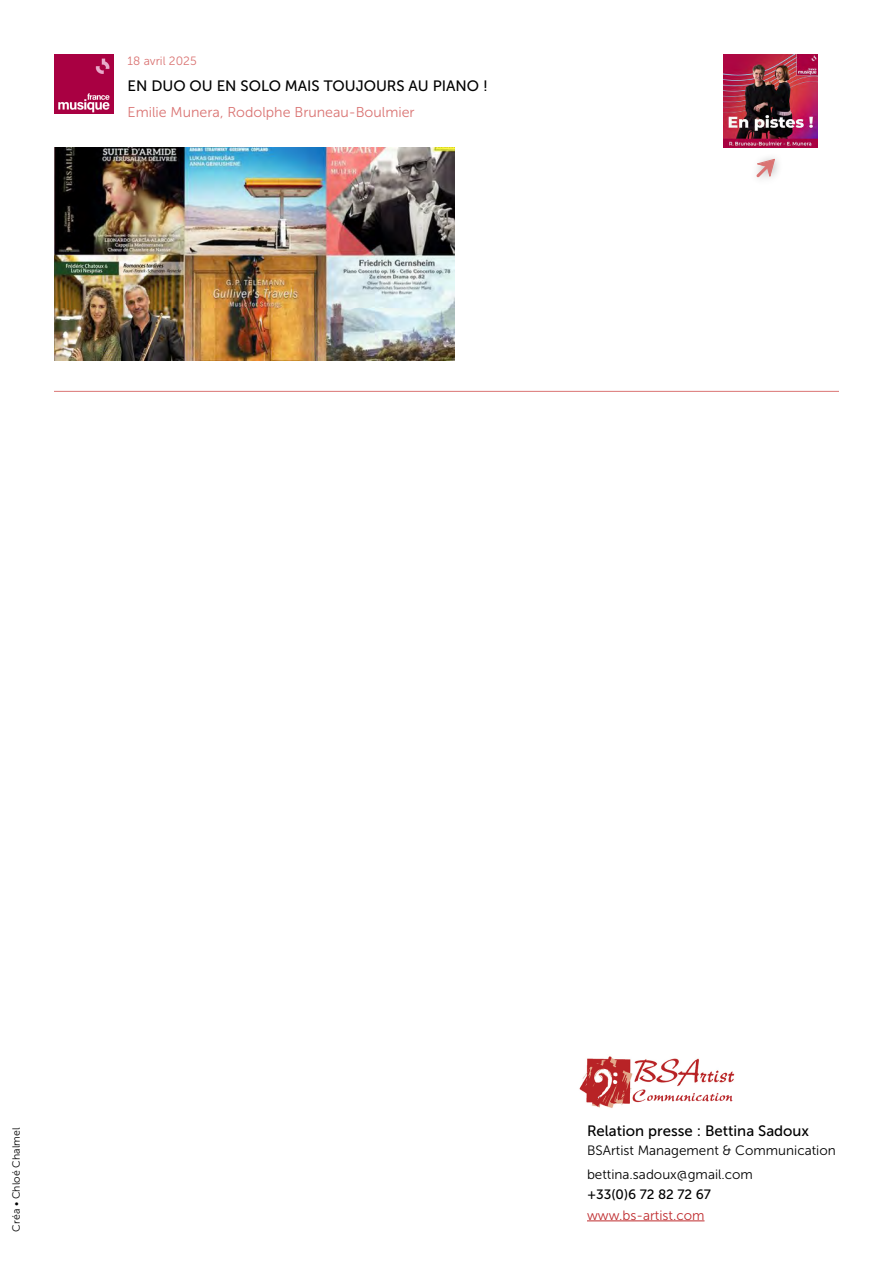
<style>
.page{position:relative;width:893px;height:1263px;background:#fff}
.page>*{position:absolute;margin:0;border:0;box-sizing:border-box;transform-origin:0 0}
.t1{font:15px "Museo Sans 500";color:#000}
.t2{font:14.25px "Museo Sans 300";color:#da7473}
.t3{font:13.5px/23.7px "Museo Sans 300";color:#000}
.t4{font:13.5px "Museo Sans 300";color:#bf2c2f}
.t5{font:13.5px "Museo Sans 500";color:#000}
.t6{font:12px "Museo Sans 300";color:#da7473}
.t7{font:10.5px "Museo Sans 300";color:#000}
</style>
<div class="page">
<hr style="left:587px;top:1220px;width:117px;height:1px;background:#bf2c2f">
<img style="left:579px;top:1056px;width:156px;height:52px">
<img style="left:54px;top:54px;width:59px;height:59px">
<img style="left:724px;top:54px;width:93px;height:94px">
<img style="left:54px;top:148px;width:400px;height:212px">
<hr style="left:54px;top:391px;width:785px;height:1px;background:#da7473">
<svg style="left:756px;top:158px;width:22px;height:21px"></svg>
<p class="t6" style="left:128px;top:54px;width:71px">18 avril 2025</p>
<p class="t1" style="left:128px;top:78px;width:362px">EN DUO OU EN SOLO MAIS TOUJOURS AU PIANO !</p>
<p class="t2" style="left:128px;top:104px;width:289px">Emilie Munera, Rodolphe Bruneau-Boulmier</p>
<p class="t7" style="left:11px;top:1231px;width:106px;rotate:-90deg">Créa • Chloé Chalmel</p>
<p class="t1" style="left:587px;top:1122px;width:224px">Relation presse : Bettina Sadoux</p>
<p class="t3" style="left:587px;top:1139px;width:250px">BSArtist Management &amp; Communication bettina.sadoux@gmail.com</p>
<p class="t5" style="left:587px;top:1186px;width:125px">+33(0)6 72 82 72 67</p>
<p class="t4" style="left:587px;top:1207px;width:119px">www.bs-artist.com</p>
</div>
